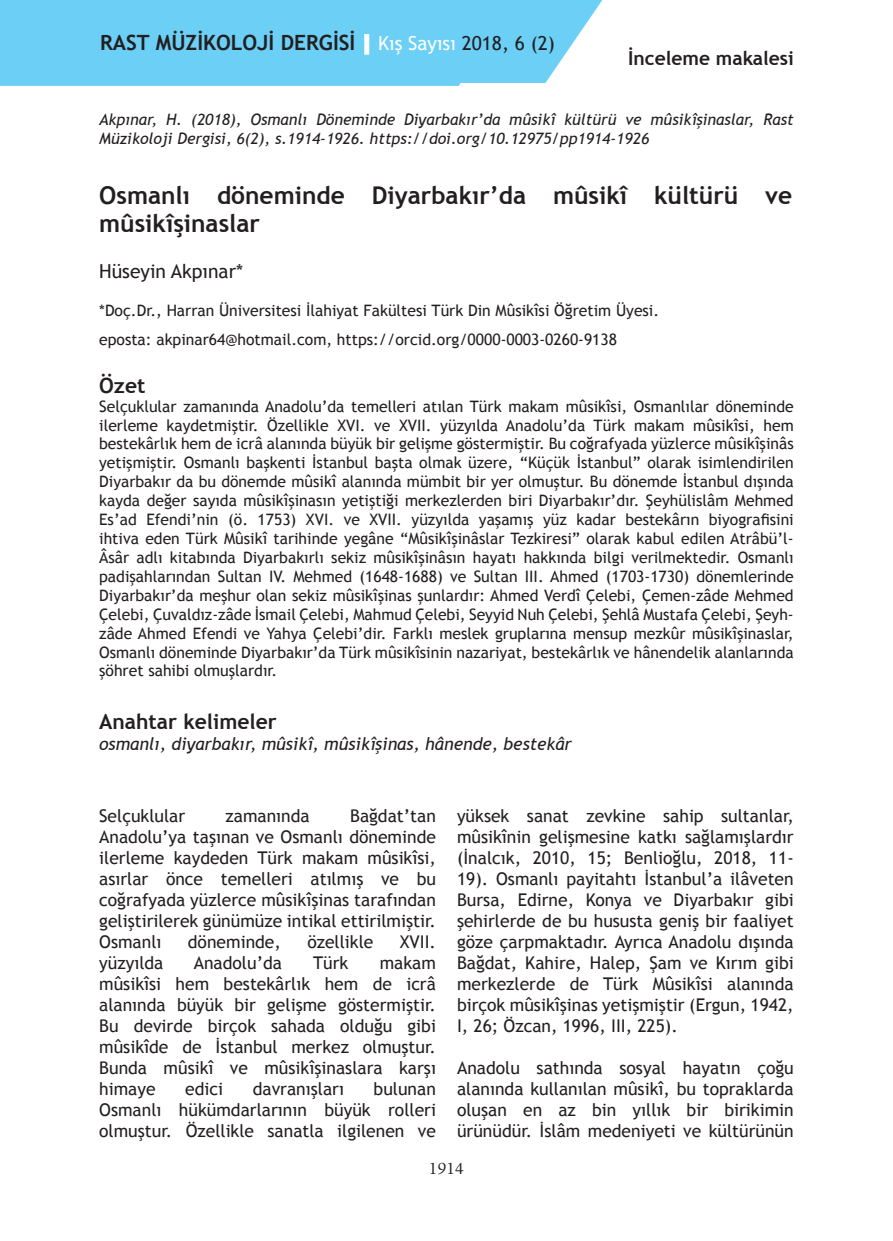
<style>
.page{position:relative;width:893px;height:1241px;background:#fff}
.page>*{position:absolute;margin:0;border:0;box-sizing:border-box;transform-origin:0 0}
.t1{font:700 24.5px/28px "Trebuchet MS";color:#231f20}
.t2{font:700 21px "Trebuchet MS";color:#231f20}
.t3{font:700 19.25px "Trebuchet MS";color:#231f20}
.t4{font:19.25px "Trebuchet MS";color:#231f20}
.t5{font:17.5px/21px "Trebuchet MS";color:#231f20;text-align:justify}
.t6{font:italic 17.5px "Trebuchet MS";color:#231f20}
.t7{font:15.75px/18.9px "Trebuchet MS";color:#231f20}
.t8{font:italic 15.75px/18.9px "Trebuchet MS";color:#231f20}
.t9{font:700 15.75px "Trebuchet MS";color:#231f20}
.t10{font:15.75px "Trump Mediaeval";color:#231f20}
.s1{font-weight:400;color:#fff}
.s2{font-weight:400;font-size:19.25px;color:#fff}
.s3{font-weight:400;font-size:19.25px}
.s4{font-weight:400}
</style>
<div class="page">
<svg style="left:0;top:83px;width:461px;height:3px"></svg>
<div style="left:0;top:0;width:602px;height:83px;background:#6bcff6"></div>
<div style="left:364px;top:34px;width:5px;height:21px;border:4px solid #fff"></div>
<h2 class="t2" style="left:100px;top:30px;width:456px">RAST MÜZIKOLOJI DERGISI <span class="s1">|</span> <span class="s2">Kış Sayısı</span> <span class="s3">2018, 6 (2)</span></h2>
<p class="t9" style="left:100px;top:35px;width:356px">RAST MÜZIKOLOJI DERGISI <span class="s1">| Kış Sayısı</span> <span class="s4">2018, 6 (2)</span></p>
<p class="t3" style="left:628px;top:46px;width:167px">İnceleme makalesi</p>
<p class="t8" style="left:99px;top:110px;width:696px">Akpınar, H. (2018), Osmanlı Döneminde Diyarbakır’da mûsikî kültürü ve mûsikîşinaslar, Rast<br>Müzikoloji Dergisi, 6(2), s.1914-1926. https://doi.org/10.12975/pp1914-1926</p>
<h1 class="t1" style="left:99px;top:181px;width:694px">Osmanlı döneminde Diyarbakır’da mûsikî kültürü ve mûsikîşinaslar</h1>
<p class="t4" style="left:99px;top:259px;width:146px">Hüseyin Akpınar*</p>
<p class="t7" style="left:99px;top:295px;width:561px;line-height:29.4px">*Doç.Dr., Harran Üniversitesi İlahiyat Fakültesi Türk Din Mûsikîsi Öğretim Üyesi. eposta: akpinar64@hotmail.com, https://orcid.org/0000-0003-0260-9138</p>
<h2 class="t2" style="left:99px;top:372px;width:48px">Özet</h2>
<p class="t7" style="left:99px;top:396px;width:696px;text-align:justify">Selçuklular zamanında Anadolu’da temelleri atılan Türk makam mûsikîsi, Osmanlılar döneminde ilerleme kaydetmiştir. Özellikle XVI. ve XVII. yüzyılda Anadolu’da Türk makam mûsikîsi, hem bestekârlık hem de icrâ alanında büyük bir gelişme göstermiştir. Bu coğrafyada yüzlerce mûsikîşinâs yetişmiştir. Osmanlı başkenti İstanbul başta olmak üzere, “Küçük İstanbul” olarak isimlendirilen Diyarbakır da bu dönemde mûsikî alanında mümbit bir yer olmuştur. Bu dönemde İstanbul dışında kayda değer sayıda mûsikîşinasın yetiştiği merkezlerden biri Diyarbakır’dır. Şeyhülislâm Mehmed Es’ad Efendi’nin (ö. 1753) XVI. ve XVII. yüzyılda yaşamış yüz kadar bestekârın biyografisini ihtiva eden Türk Mûsikî tarihinde yegâne “Mûsikîşinâslar Tezkiresi” olarak kabul edilen Atrâbü’l-Âsâr adlı kitabında Diyarbakırlı sekiz mûsikîşinâsın hayatı hakkında bilgi verilmektedir. Osmanlı padişahlarından Sultan IV. Mehmed (1648-1688) ve Sultan III. Ahmed (1703-1730) dönemlerinde Diyarbakır’da meşhur olan sekiz mûsikîşinas şunlardır: Ahmed Verdî Çelebi, Çemen-zâde Mehmed Çelebi, Çuvaldız-zâde İsmail Çelebi, Mahmud Çelebi, Seyyid Nuh Çelebi, Şehlâ Mustafa Çelebi, Şeyh&shy;zâde Ahmed Efendi ve Yahya Çelebi’dir. Farklı meslek gruplarına mensup mezkûr mûsikîşinaslar, Osmanlı döneminde Diyarbakır’da Türk mûsikîsinin nazariyat, bestekârlık ve hânendelik alanlarında şöhret sahibi olmuşlardır.</p>
<h2 class="t2" style="left:99px;top:708px;width:179px">Anahtar kelimeler</h2>
<p class="t6" style="left:99px;top:733px;width:474px">osmanlı, diyarbakır, mûsikî, mûsikîşinas, hânende, bestekâr</p>
<p class="t5" style="left:99px;top:805px;width:338px;text-indent:251px">Bağdat’tan Anadolu’ya taşınan ve Osmanlı döneminde ilerleme kaydeden Türk makam mûsikîsi, asırlar önce temelleri atılmış ve bu coğrafyada yüzlerce mûsikîşinas tarafından geliştirilerek günümüze intikal ettirilmiştir.<br>Osmanlı</p>
<p class="t5" style="left:99px;top:805px;width:88px">Selçuklular</p>
<p class="t5" style="left:226px;top:805px;width:86px">zamanında</p>
<p class="t5" style="left:188px;top:931px;width:95px">döneminde,</p>
<p class="t5" style="left:307px;top:931px;width:68px">özellikle</p>
<p class="t5" style="left:400px;top:931px;width:38px">XVII.</p>
<p class="t5" style="left:99px;top:952px;width:66px">yüzyılda</p>
<p class="t5" style="left:194px;top:952px;width:90px">Anadolu’da</p>
<p class="t5" style="left:313px;top:952px;width:37px">Türk</p>
<p class="t5" style="left:99px;top:952px;width:338px;text-indent:280px">makam mûsikîsi hem bestekârlık hem de icrâ alanında büyük bir gelişme göstermiştir.<br>Bu devirde birçok sahada olduğu gibi mûsikîde de İstanbul merkez olmuştur.<br>Bunda mûsikî ve mûsikîşinaslara karşı himaye</p>
<p class="t5" style="left:99px;top:1078px;width:338px;text-indent:274px">bulunan Osmanlı hükümdarlarının büyük rolleri olmuştur. Özellikle sanatla ilgilenen ve</p>
<p class="t5" style="left:185px;top:1078px;width:39px">edici</p>
<p class="t5" style="left:253px;top:1078px;width:93px">davranışları</p>
<p class="t5" style="left:457px;top:805px;width:338px">yüksek sanat zevkine sahip sultanlar, mûsikînin gelişmesine katkı sağlamışlardır (İnalcık, 2010, 15; Benlioğlu, 2018, 11- 19). Osmanlı payitahtı İstanbul’a ilâveten Bursa, Edirne, Konya ve Diyarbakır gibi şehirlerde de bu hususta geniş bir faaliyet göze çarpmaktadır. Ayrıca Anadolu dışında Bağdat, Kahire, Halep, Şam ve Kırım gibi merkezlerde de Türk Mûsikîsi alanında birçok mûsikîşinas yetişmiştir (Ergun, 1942, I, 26; Özcan, 1996, III, 225).</p>
<p class="t5" style="left:457px;top:1057px;width:338px">Anadolu sathında sosyal hayatın çoğu alanında kullanılan mûsikî, bu topraklarda oluşan en az bin yıllık bir birikimin ürünüdür. İslâm medeniyeti ve kültürünün</p>
<p class="t10" style="left:429px;top:1158px;width:37px">1914</p>
</div>
